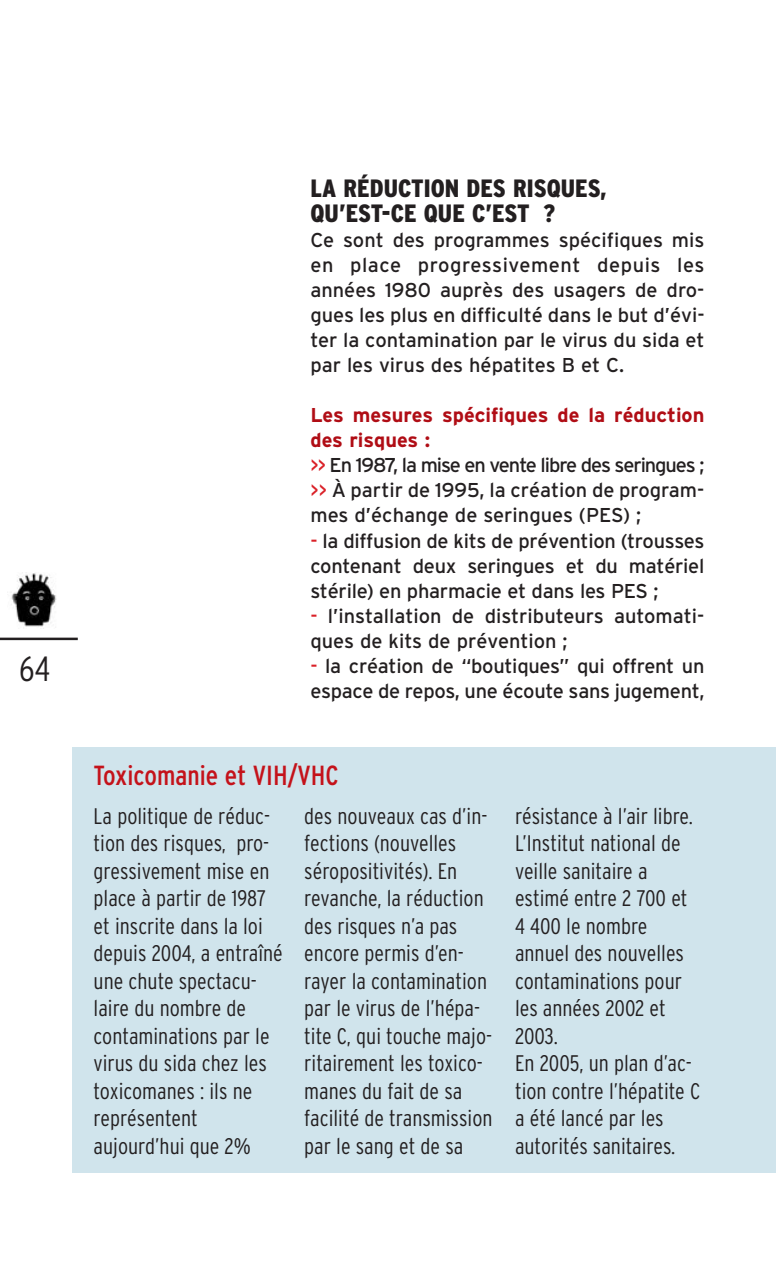
<style>
.page{position:relative;width:776px;height:1276px;background:#fff}
.page>*{position:absolute;margin:0;border:0;box-sizing:border-box;transform-origin:0 0}
.t1{font:300 condensed 35px "Interstate";color:#231f20}
.t2{font:condensed 27.5px "Interstate";color:#c4121a}
.t3{font:900 condensed 25px/25px "Interstate";color:#231f20}
.t4{font:300 condensed 22.5px/27.5px "Interstate";color:#231f20}
.t5{font:20px/25px "Interstate";letter-spacing:-.015em;color:#231f20}
.s1{font-weight:700;color:#b00d15}
.s2{color:#da2128}
</style>
<div class="page">
<svg style="left:0;top:572px;width:775px;height:601px"></svg>
<h1 class="t1" style="left:19px;top:655px;width:32px">64</h1>
<p class="t3" style="left:310px;top:178px;width:298px">LA RÉDUCTION DES RISQUES,<br>QU’EST-CE QUE C’EST ?</p>
<p class="t5" style="left:310px;top:229px;width:395px;text-align:justify">Ce sont des programmes spécifiques mis en place progressivement depuis les années 1980 auprès des usagers de dro&shy;gues les plus en difficulté dans le but d’évi&shy;ter la contamination par le virus du sida et par les virus des hépatites B et C.</p>
<p class="t5" style="left:310px;top:404px;width:395px"><span class="s1">Les mesures spécifiques de la réduction des risques :<br></span><span class="s2">&gt;&gt;</span> En 1987, la mise en vente libre des seringues ; <span class="s2">&gt;&gt;</span> À partir de 1995, la création de program&shy;mes d’échange de seringues (PES) ;</p>
<p class="t5" style="left:310px;top:529px;width:395px;text-align:justify"><span class="s2">-</span> la diffusion de kits de prévention (trousses contenant deux seringues et du matériel stérile) en pharmacie et dans les PES ;</p>
<p class="t5" style="left:310px;top:604px;width:395px"><span class="s2">-</span> l’installation de distributeurs automati&shy;ques de kits de prévention ;</p>
<p class="t5" style="left:310px;top:654px;width:395px"><span class="s2">-</span> la création de “boutiques” qui offrent un espace de repos, une écoute sans jugement,</p>
<p class="t2" style="left:94px;top:764px;width:246px">Toxicomanie et VIH/VHC</p>
<p class="t4" style="left:94px;top:803px;width:191px">La politique de réduc&shy;tion des risques, pro&shy;gressivement mise en place à partir de 1987 et inscrite dans la loi depuis 2004, a entraîné une chute spectacu&shy;laire du nombre de contaminations par le virus du sida chez les toxicomanes : ils ne représentent aujourd’hui que 2%</p>
<p class="t4" style="left:304px;top:803px;width:190px">des nouveaux cas d’in&shy;fections (nouvelles séropositivités). En revanche, la réduction des risques n’a pas encore permis d’en&shy;rayer la contamination par le virus de l’hépa&shy;tite C, qui touche majo&shy;ritairement les toxico&shy;manes du fait de sa facilité de transmission par le sang et de sa</p>
<p class="t4" style="left:515px;top:803px;width:187px">résistance à l’air libre.<br>L’Institut national de veille sanitaire a estimé entre 2 700 et<br>4 400 le nombre annuel des nouvelles contaminations pour les années 2002 et<br>2003.<br>En 2005, un plan d’ac&shy;tion contre l’hépatite C a été lancé par les autorités sanitaires.</p>
</div>
